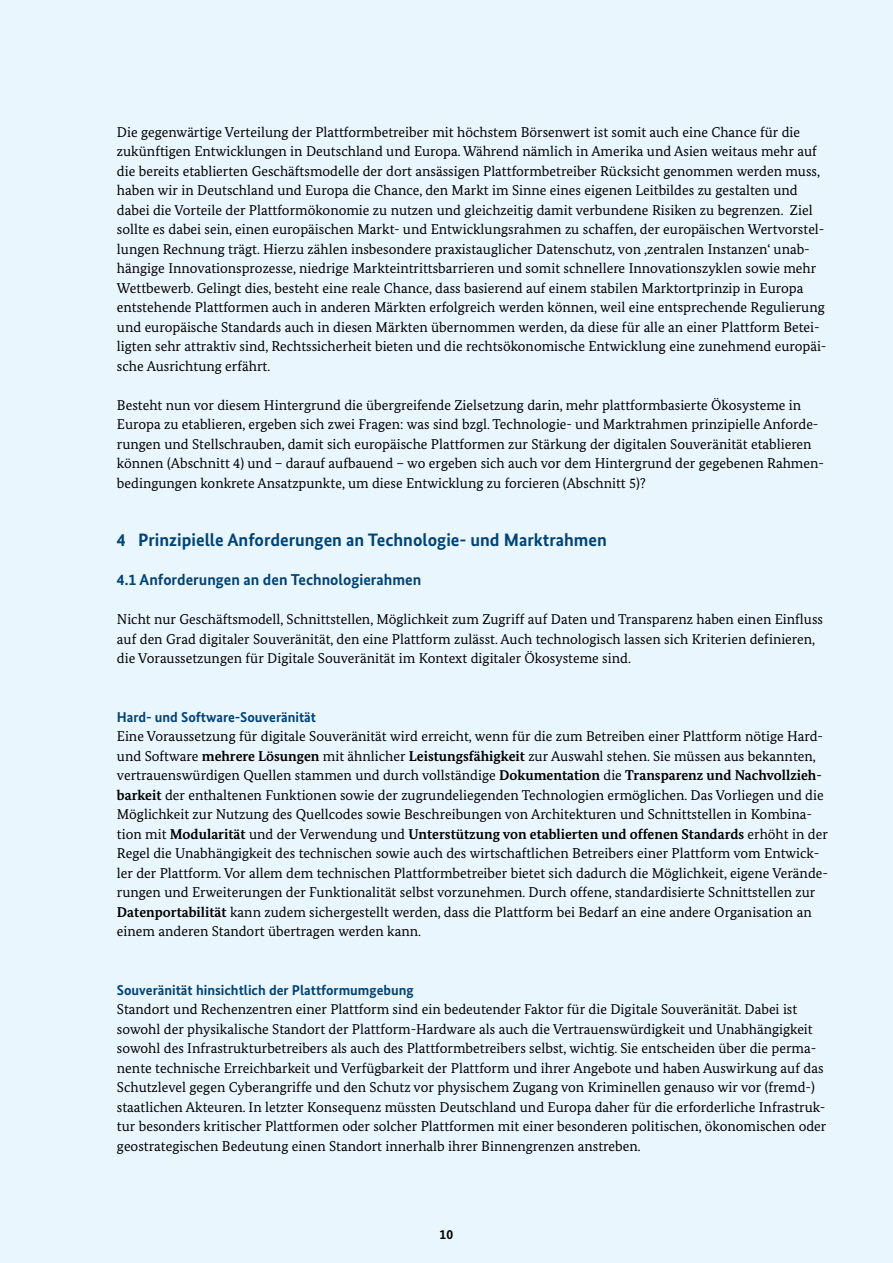
<style>
.page{position:relative;width:893px;height:1263px;background:#eaf6fe}
.page>*{position:absolute;margin:0;border:0;box-sizing:border-box;transform-origin:0 0}
.t1{font:700 18px "Bundes Sans";color:#004377}
.t2{font:700 15.75px "Bundes Sans";color:#004377}
.t3{font:14.25px/19.5px "Bundes Serif";color:#000}
.t4{font:700 14.25px "Bundes Sans";color:#004377}
.t5{font:700 13.5px "Bundes Sans";color:#000}
.s1{font-weight:700}
</style>
<div class="page">
<p class="t3" style="left:117px;top:122px;width:711px">Die gegenwärtige Verteilung der Plattformbetreiber mit höchstem Börsenwert ist somit auch eine Chance für die zukünftigen Entwicklungen in Deutschland und Europa. Während nämlich in Amerika und Asien weitaus mehr auf die bereits etablierten Geschäftsmodelle der dort ansässigen Plattformbetreiber Rücksicht genommen werden muss, haben wir in Deutschland und Europa die Chance, den Markt im Sinne eines eigenen Leitbildes zu gestalten und dabei die Vorteile der Plattformökonomie zu nutzen und gleichzeitig damit verbundene Risiken zu begrenzen. Ziel sollte es dabei sein, einen europäischen Markt- und Entwicklungsrahmen zu schaffen, der europäischen Wertvorstel&shy;lungen Rechnung trägt. Hierzu zählen insbesondere praxistauglicher Datenschutz, von ‚zentralen Instanzen‘ unab&shy;hängige Innovationsprozesse, niedrige Markteintrittsbarrieren und somit schnellere Innovationszyklen sowie mehr Wettbewerb. Gelingt dies, besteht eine reale Chance, dass basierend auf einem stabilen Marktortprinzip in Europa entstehende Plattformen auch in anderen Märkten erfolgreich werden können, weil eine entsprechende Regulierung und europäische Standards auch in diesen Märkten übernommen werden, da diese für alle an einer Plattform Betei&shy;ligten sehr attraktiv sind, Rechtssicherheit bieten und die rechtsökonomische Entwicklung eine zunehmend europäi&shy;sche Ausrichtung erfährt.</p>
<p class="t3" style="left:117px;top:395px;width:709px">Besteht nun vor diesem Hintergrund die übergreifende Zielsetzung darin, mehr plattformbasierte Ökosysteme in Europa zu etablieren, ergeben sich zwei Fragen: was sind bzgl. Technologie- und Marktrahmen prinzipielle Anforde&shy;rungen und Stellschrauben, damit sich europäische Plattformen zur Stärkung der digitalen Souveränität etablieren können (Abschnitt 4) und – darauf aufbauend – wo ergeben sich auch vor dem Hintergrund der gegebenen Rahmen&shy;bedingungen konkrete Ansatzpunkte, um diese Entwicklung zu forcieren (Abschnitt 5)?</p>
<h3 class="t1" style="left:117px;top:529px;width:491px">4 Prinzipielle Anforderungen an Technologie- und Marktrahmen</h3>
<h4 class="t2" style="left:117px;top:570px;width:306px">4.1 Anforderungen an den Technologierahmen</h4>
<p class="t3" style="left:117px;top:609px;width:708px">Nicht nur Geschäftsmodell, Schnittstellen, Möglichkeit zum Zugriff auf Daten und Transparenz haben einen Einfluss auf den Grad digitaler Souveränität, den eine Plattform zulässt. Auch technologisch lassen sich Kriterien definieren, die Voraussetzungen für Digitale Souveränität im Kontext digitaler Ökosysteme sind.</p>
<h5 class="t4" style="left:117px;top:708px;width:201px">Hard- und Software-Souveränität</h5>
<p class="t3" style="left:117px;top:726px;width:713px">Eine Voraussetzung für digitale Souveränität wird erreicht, wenn für die zum Betreiben einer Plattform nötige Hard&shy;und Software <span class="s1">mehrere Lösungen</span> mit ähnlicher <span class="s1">Leistungsfähigkeit</span> zur Auswahl stehen. Sie müssen aus bekannten, vertrauenswürdigen Quellen stammen und durch vollständige <span class="s1">Dokumentation</span> die <span class="s1">Transparenz und Nachvollzieh&shy;barkeit</span> der enthaltenen Funktionen sowie der zugrundeliegenden Technologien ermöglichen. Das Vorliegen und die Möglichkeit zur Nutzung des Quellcodes sowie Beschreibungen von Architekturen und Schnittstellen in Kombina&shy;tion mit <span class="s1">Modularität</span> und der Verwendung und <span class="s1">Unterstützung von etablierten und offenen Standards</span> erhöht in der Regel die Unabhängigkeit des technischen sowie auch des wirtschaftlichen Betreibers einer Plattform vom Entwick&shy;ler der Plattform. Vor allem dem technischen Plattformbetreiber bietet sich dadurch die Möglichkeit, eigene Verände&shy;rungen und Erweiterungen der Funktionalität selbst vorzunehmen. Durch offene, standardisierte Schnittstellen zur <span class="s1">Datenportabilität</span> kann zudem sichergestellt werden, dass die Plattform bei Bedarf an eine andere Organisation an einem anderen Standort übertragen werden kann.</p>
<h5 class="t4" style="left:117px;top:981px;width:298px">Souveränität hinsichtlich der Plattformumgebung</h5>
<p class="t3" style="left:117px;top:999px;width:711px">Standort und Rechenzentren einer Plattform sind ein bedeutender Faktor für die Digitale Souveränität. Dabei ist sowohl der physikalische Standort der Plattform-Hardware als auch die Vertrauenswürdigkeit und Unabhängigkeit sowohl des Infrastrukturbetreibers als auch des Plattformbetreibers selbst, wichtig. Sie entscheiden über die perma&shy;nente technische Erreichbarkeit und Verfügbarkeit der Plattform und ihrer Angebote und haben Auswirkung auf das Schutzlevel gegen Cyberangriffe und den Schutz vor physischem Zugang von Kriminellen genauso wir vor (fremd-) staatlichen Akteuren. In letzter Konsequenz müssten Deutschland und Europa daher für die erforderliche Infrastruk&shy;tur besonders kritischer Plattformen oder solcher Plattformen mit einer besonderen politischen, ökonomischen oder geostrategischen Bedeutung einen Standort innerhalb ihrer Binnengrenzen anstreben.</p>
<p class="t5" style="left:440px;top:1226px;width:15px">10</p>
</div>
